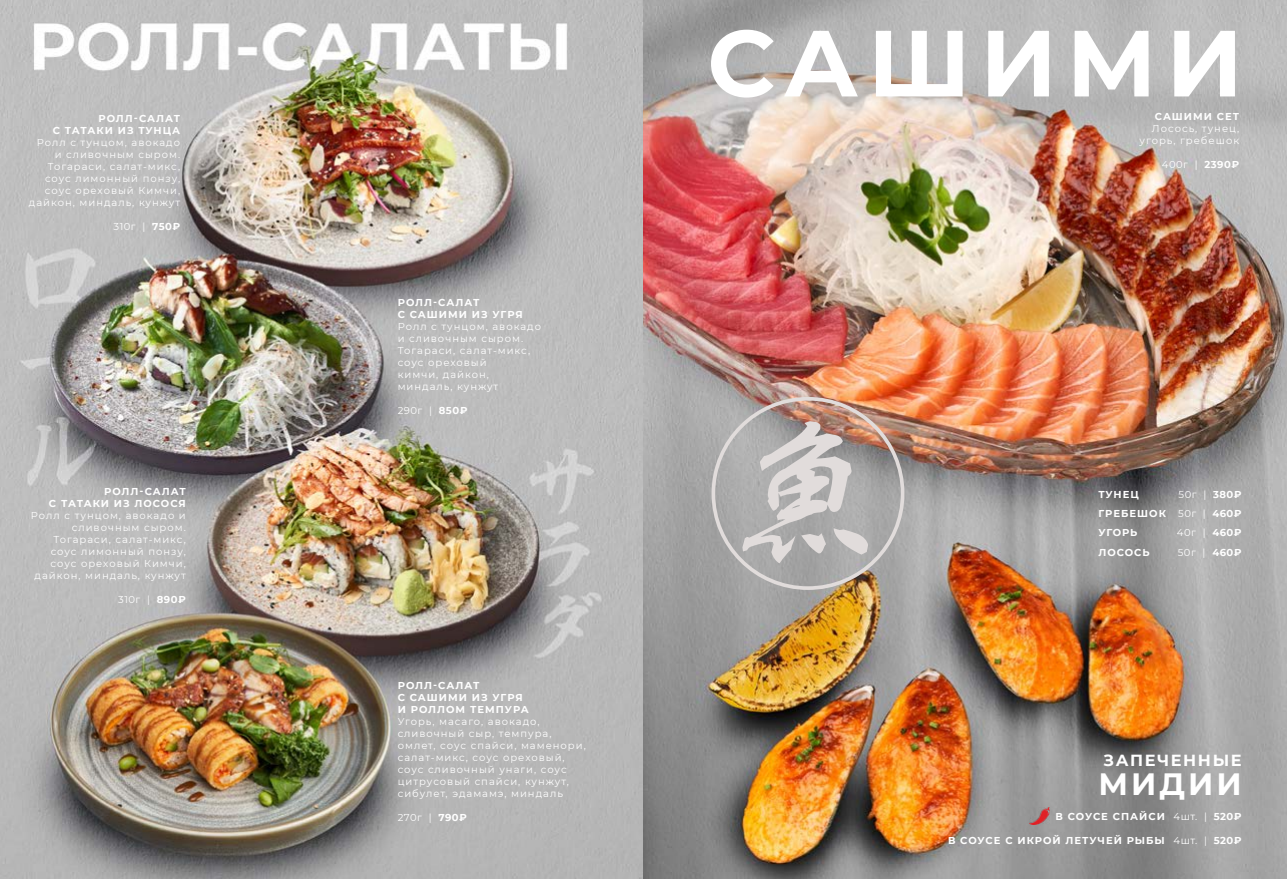
<style>
.page{position:relative;width:1287px;height:879px;background:#fff}
.page>*{position:absolute;margin:0;border:0;box-sizing:border-box;transform-origin:0 0}
.t1{font:700 154.4px "Hakusyu Gyosyo";color:#e1dcdb}
.t2{font:700 93.8px "Montserrat";letter-spacing:.1em;color:#fff}
.t3{font:700 30.8px "Montserrat";letter-spacing:.1em;color:#fff}
.t4{font:700 16.1px "Montserrat";letter-spacing:.1em;color:#fff}
.t5{font:10px/12px "Montserrat";letter-spacing:.1em;color:#fff;text-align:right}
.t6{font:700 10px/19px "Montserrat";letter-spacing:.1em;color:#fff;text-align:right}
.t7{font:700 10px "Montserrat";letter-spacing:.08em;color:#fff}
.s1{font-weight:700}
.s2{font-weight:400}
</style>
<div class="page">
<img style="left:0;top:0;width:1287px;height:879px">
<div style="left:711px;top:397px;width:193px;height:193px;border:4px solid #e1dcdb;border-radius:50%"></div>
<img style="left:1030px;top:808px;width:19px;height:16px">
<p class="t6" style="left:99px;top:108px;width:83px">РОЛЛ-САЛАТ</p>
<p class="t7" style="left:53px;top:123px;width:129px">С ТАТАКИ ИЗ ТУНЦА</p>
<p class="t5" style="left:37px;top:136px;width:145px">Ролл с тунцом, авокадо</p>
<p class="t5" style="left:55px;top:148px;width:127px">и сливочным сыром.</p>
<p class="t5" style="left:48px;top:160px;width:134px">Тогараси, салат-микс,</p>
<p class="t5" style="left:45px;top:172px;width:137px">соус лимонный понзу,</p>
<p class="t5" style="left:45px;top:184px;width:137px">соус ореховый Кимчи,</p>
<p class="t5" style="left:29px;top:196px;width:153px">дайкон, миндаль, кунжут</p>
<p class="t5" style="left:114px;top:220px;width:68px">310г | <span class="s1">750₽</span></p>
<p class="t6" style="left:104px;top:481px;width:83px">РОЛЛ-САЛАТ</p>
<p class="t6" style="left:49px;top:493px;width:138px">С ТАТАКИ ИЗ ЛОСОСЯ</p>
<p class="t5" style="left:31px;top:508px;width:156px">Ролл с тунцом, авокадо и сливочным сыром.</p>
<p class="t5" style="left:51px;top:532px;width:137px;text-align:left">Тогараси, салат-микс, соус лимонный понзу,</p>
<p class="t5" style="left:35px;top:556px;width:153px">соус ореховый Кимчи, дайкон, миндаль, кунжут</p>
<p class="t5" style="left:118px;top:592px;width:69px">310г | <span class="s1">890₽</span></p>
<p class="t6" style="left:398px;top:292px;width:83px">РОЛЛ-САЛАТ</p>
<p class="t6" style="left:398px;top:304px;width:127px">С САШИМИ ИЗ УГРЯ</p>
<p class="t5" style="left:398px;top:320px;width:145px">Ролл с тунцом, авокадо</p>
<p class="t5" style="left:398px;top:332px;width:127px">и сливочным сыром.</p>
<p class="t5" style="left:398px;top:344px;width:134px">Тогараси, салат-микс,</p>
<p class="t5" style="left:398px;top:356px;width:90px">соус ореховый</p>
<p class="t5" style="left:398px;top:368px;width:93px">кимчи, дайкон,</p>
<p class="t5" style="left:398px;top:380px;width:102px">миндаль, кунжут</p>
<p class="t5" style="left:398px;top:404px;width:71px">290г | <span class="s1">850₽</span></p>
<p class="t6" style="left:398px;top:675px;width:83px">РОЛЛ-САЛАТ</p>
<p class="t6" style="left:398px;top:687px;width:127px">С САШИМИ ИЗ УГРЯ</p>
<p class="t6" style="left:398px;top:699px;width:133px">И РОЛЛОМ ТЕМПУРА</p>
<p class="t5" style="left:398px;top:715px;width:143px">Угорь, масаго, авокадо,</p>
<p class="t5" style="left:398px;top:727px;width:155px">сливочный сыр, темпура,</p>
<p class="t5" style="left:398px;top:739px;width:190px">омлет, соус спайси, маменори,</p>
<p class="t5" style="left:398px;top:751px;width:168px">салат-микс, соус ореховый,</p>
<p class="t5" style="left:398px;top:763px;width:170px">соус сливочный унаги, соус</p>
<p class="t5" style="left:398px;top:775px;width:173px">цитрусовый спайси, кунжут,</p>
<p class="t5" style="left:398px;top:787px;width:167px">сибулет, эдамамэ, миндаль</p>
<p class="t5" style="left:398px;top:811px;width:71px">270г | <span class="s1">790₽</span></p>
<p class="t2" style="left:707px;top:-5px;width:537px">САШИМИ</p>
<p class="t6" style="left:1155px;top:106px;width:86px">САШИМИ СЕТ</p>
<p class="t5" style="left:1152px;top:122px;width:89px">Лосось, тунец,</p>
<p class="t5" style="left:1140px;top:134px;width:101px">угорь, гребешок</p>
<p class="t5" style="left:1162px;top:158px;width:79px">400г | <span class="s1">2390₽</span></p>
<p class="t1" style="left:731px;top:413px;width:156px">魚</p>
<p class="t6" style="left:1098px;top:485px;width:145px"><span class="s2">50г |</span> 380₽<br>ГРЕБЕШОК <span class="s2">50г |</span> 460₽</p>
<p class="t6" style="left:1098px;top:523px;width:41px">УГОРЬ</p>
<p class="t5" style="left:1177px;top:526px;width:66px">40г | <span class="s1">460₽</span></p>
<p class="t6" style="left:1098px;top:542px;width:53px">ЛОСОСЬ</p>
<p class="t5" style="left:1178px;top:545px;width:65px">50г | <span class="s1">460₽</span></p>
<p class="t6" style="left:1098px;top:485px;width:42px">ТУНЕЦ</p>
<p class="t4" style="left:1103px;top:748px;width:140px">ЗАПЕЧЕННЫЕ</p>
<p class="t3" style="left:1098px;top:762px;width:145px">МИДИИ</p>
<p class="t6" style="left:1055px;top:807px;width:188px">В СОУСЕ СПАЙСИ <span class="s2">4шт. |</span> 520₽</p>
<p class="t6" style="left:948px;top:831px;width:295px">В СОУСЕ С ИКРОЙ ЛЕТУЧЕЙ РЫБЫ <span class="s2">4шт. |</span> 520₽</p>
</div>
